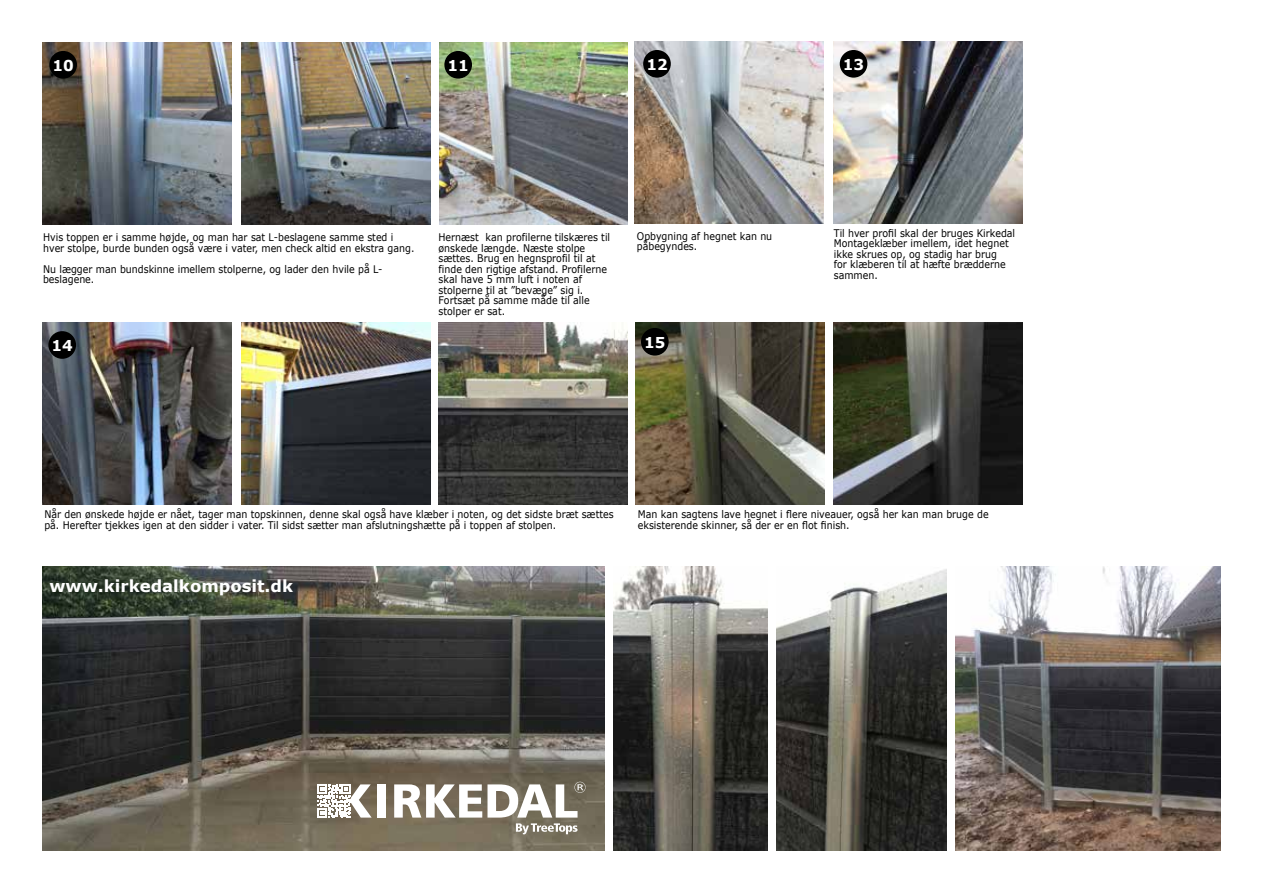
<style>
.page{position:relative;width:1263px;height:893px;background:#fff}
.page>*{position:absolute;margin:0;border:0;box-sizing:border-box;transform-origin:0 0}
.t1{font:700 16.5px "Verdana";color:#fff}
.t2{font:700 15px "Verdana";color:#fff}
.t3{font:10.5px/10.5px "Verdana";color:#000;scale:.9 1}
</style>
<div class="page">
<img style="left:43px;top:567px;width:561px;height:283px">
<img style="left:636px;top:323px;width:189px;height:182px">
<img style="left:834px;top:323px;width:188px;height:182px">
<div style="left:641px;top:328px;width:28px;height:28px;background:#000;border-radius:50%"></div>
<div style="left:378px;top:784px;width:8px;height:34px;background:#fff"></div>
<svg style="left:318px;top:784px;width:54px;height:34px"></svg>
<svg style="left:394px;top:782px;width:192px;height:52px"></svg>
<img style="left:43px;top:323px;width:188px;height:182px">
<img style="left:241px;top:323px;width:189px;height:182px">
<img style="left:438px;top:323px;width:189px;height:182px">
<div style="left:48px;top:331px;width:28px;height:28px;background:#000;border-radius:50%"></div>
<img style="left:834px;top:42px;width:188px;height:181px">
<div style="left:840px;top:50px;width:27px;height:28px;background:#000;border-radius:50%"></div>
<img style="left:635px;top:42px;width:189px;height:181px">
<div style="left:643px;top:50px;width:28px;height:28px;background:#000;border-radius:50%"></div>
<img style="left:439px;top:43px;width:189px;height:181px">
<div style="left:444px;top:51px;width:28px;height:28px;background:#000;border-radius:50%"></div>
<img style="left:43px;top:43px;width:188px;height:181px">
<img style="left:241px;top:43px;width:189px;height:181px">
<div style="left:49px;top:51px;width:28px;height:28px;background:#000;border-radius:50%"></div>
<img style="left:777px;top:569px;width:169px;height:281px">
<img style="left:614px;top:567px;width:153px;height:283px">
<img style="left:956px;top:567px;width:264px;height:283px">
<h2 class="t2" style="left:53px;top:54px;width:23px">10</h2>
<h2 class="t2" style="left:447px;top:54px;width:23px">11</h2>
<h2 class="t2" style="left:646px;top:53px;width:23px">12</h2>
<h2 class="t2" style="left:843px;top:53px;width:23px">13</h2>
<p class="t3" style="left:43px;top:232px;width:414px">Hvis toppen er i samme højde, og man har sat L-beslagene samme sted i hver stolpe, burde bunden også være i vater, men check altid en ekstra gang.</p>
<p class="t3" style="left:43px;top:264px;width:379px">Nu lægger man bundskinne imellem stolperne, og lader den hvile på L&shy;beslagene.</p>
<h2 class="t2" style="left:52px;top:335px;width:23px">14</h2>
<p class="t3" style="left:438px;top:232px;width:192px">Hernæst kan profilerne tilskæres til ønskede længde. Næste stolpe sættes. Brug en hegnsprofil til at finde den rigtige afstand. Profilerne skal have 5 mm luft i noten af stolperne til at ”bevæge” sig i.<br>Fortsæt på samme måde til alle stolper er sat.</p>
<p class="t3" style="left:637px;top:231px;width:152px">Opbygning af hegnet kan nu påbegyndes.</p>
<h2 class="t2" style="left:644px;top:331px;width:23px">15</h2>
<p class="t3" style="left:834px;top:228px;width:203px">Til hver profil skal der bruges Kirkedal<br>Montageklæber imellem, idet hegnet ikke skrues op, og stadig har brug<br>for klæberen til at hæfte brædderne sammen.</p>
<p class="t3" style="left:44px;top:509px;width:634px">Når den ønskede højde er nået, tager man topskinnen, denne skal også have klæber i noten, og det sidste bræt sættes på. Herefter tjekkes igen at den sidder i vater. Til sidst sætter man afslutningshætte på i toppen af stolpen.</p>
<h1 class="t1" style="left:49px;top:574px;width:245px">www.kirkedalkomposit.dk</h1>
<p class="t3" style="left:638px;top:509px;width:391px">Man kan sagtens lave hegnet i flere niveauer, også her kan man bruge de eksisterende skinner, så der er en flot finish.</p>
</div>
